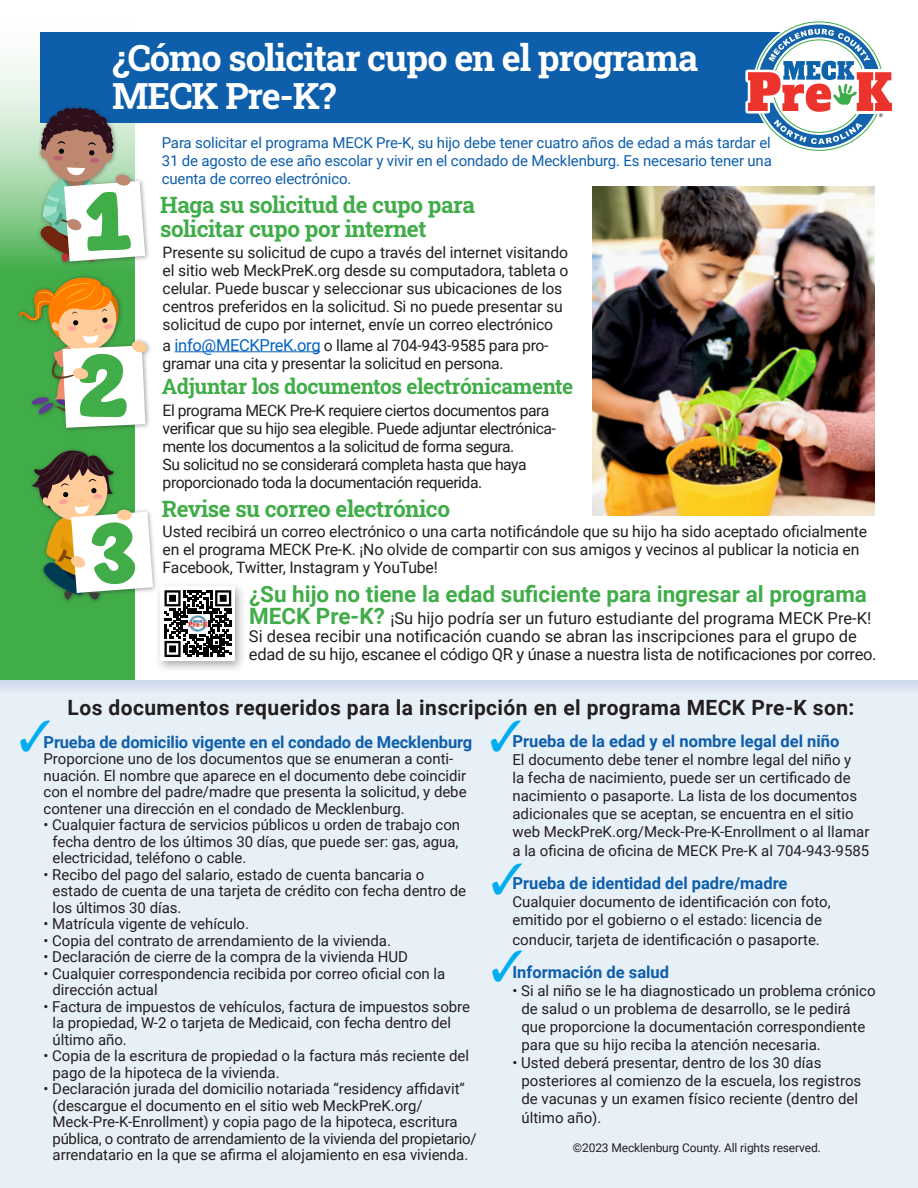
<style>
.page{position:relative;width:918px;height:1188px;background:#fff}
.page>*{position:absolute;margin:0;border:0;box-sizing:border-box;transform-origin:0 0}
.t1{font:36px/37.5px "Roboto Slab";letter-spacing:-.03em;color:#fff}
.t2{font:22.5px/24px "Roboto Slab";letter-spacing:-.02em;color:#41ad49}
.t3{font:700 22.5px "Roboto";color:#41ad49}
.t4{font:700 21px "Roboto";letter-spacing:.02em;color:#231f20}
.t5{font:21px "Roboto Slab";letter-spacing:-.02em;color:#41ad49}
.t6{font:16.5px/18px "Roboto";color:#231f20}
.t7{font:700 16.5px "Roboto";color:#0d5eab}
.t8{font:700 16.5px "Roboto";letter-spacing:-.01em;color:#0e60ac}
.t9{font:15.75px/18px "Roboto";letter-spacing:-.01em;color:#231f20}
.t10{font:15.75px/18px "Roboto";letter-spacing:-.03em;color:#231f20}
.t11{font:15px/16.5px "Roboto";letter-spacing:-.005em;color:#231f20}
.t12{font:15px/18px "Roboto";letter-spacing:-.01em;color:#0d5eab;text-align:justify}
.t13{font:12px "Roboto";letter-spacing:-.01em;color:#231f20}
.s1{font-size:16.5px;color:#0563c1}
.s2{font-weight:700;font-size:22.5px;color:#41ad49}
</style>
<div class="page">
<svg style="left:0;top:63px;width:135px;height:617px;fill:#41ad49"></svg>
<div style="left:0;top:680px;width:918px;height:508px;background:#e7eff7"></div>
<div style="left:40px;top:32px;width:784px;height:91px;background:#0d5eab"></div>
<img style="left:592px;top:187px;width:282px;height:329px">
<svg style="left:745px;top:21px;width:147px;height:130px"></svg>
<div style="left:0;top:680px;width:918px;height:13px;background:#d7e1f0"></div>
<div style="left:36px;top:104px;width:114px;height:163px;background:#231f20;opacity:.44"></div>
<svg style="left:39px;top:108px;width:106px;height:155px"></svg>
<div style="left:16px;top:274px;width:136px;height:159px;background:#231f20;opacity:.44"></div>
<svg style="left:18px;top:272px;width:129px;height:156px"></svg>
<div style="left:28px;top:447px;width:130px;height:157px;background:#231f20;opacity:.44"></div>
<svg style="left:32px;top:450px;width:121px;height:150px"></svg>
<div style="left:155px;top:581px;width:92px;height:92px;background:#231f20;opacity:.38"></div>
<img style="left:160px;top:587px;width:75px;height:74px">
<hr style="left:175px;top:351px;width:145px;height:1px;background:#0563c1">
<svg style="left:161px;top:587px;width:73px;height:73px"></svg>
<svg style="left:165px;top:590px;width:66px;height:67px"></svg>
<img style="left:189px;top:615px;width:18px;height:17px">
<h1 class="t1" style="left:112px;top:39px;width:588px">¿Cómo solicitar cupo en el programa<br>MECK Pre-K?</h1>
<p class="t12" style="left:162px;top:133px;width:612px">Para solicitar el programa MECK Pre-K, su hijo debe tener cuatro años de edad a más tardar el 31 de agosto de ese año escolar y vivir en el condado de Mecklenburg. Es necesario tener una cuenta de correo electrónico.</p>
<h2 class="t2" style="left:160px;top:192px;width:316px">Haga su solicitud de cupo para solicitar cupo por internet</h2>
<p class="t9" style="left:163px;top:242px;width:407px">Presente su solicitud de cupo a través del internet visitando el sitio web MeckPreK.org desde su computadora, tableta o celular. Puede buscar y seleccionar sus ubicaciones de los centros preferidos en la solicitud. Si no puede presentar su solicitud de cupo por internet, envíe un correo electrónico</p>
<p class="t9" style="left:163px;top:335px;width:387px">a <span class="s1">info@MECKPreK.org</span> o llame al 704-943-9585 para pro&shy;gramar una cita y presentar la solicitud en persona.</p>
<h3 class="t5" style="left:162px;top:372px;width:413px">Adjuntar los documentos electrónicamente</h3>
<p class="t10" style="left:163px;top:400px;width:395px">El programa MECK Pre-K requiere ciertos documentos para verificar que su hijo sea elegible. Puede adjuntar electrónica&shy;mente los documentos a la solicitud de forma segura.<br>Su solicitud no se considerará completa hasta que haya proporcionado toda la documentación requerida.</p>
<h2 class="t2" style="left:162px;top:496px;width:290px">Revise su correo electrónico</h2>
<p class="t9" style="left:163px;top:521px;width:706px">Usted recibirá un correo electrónico o una carta notificándole que su hijo ha sido aceptado oficialmente en el programa MECK Pre-K. ¡No olvide de compartir con sus amigos y vecinos al publicar la noticia en<br>Facebook, Twitter, Instagram y YouTube!</p>
<h2 class="t3" style="left:249px;top:578px;width:619px">¿Su hijo no tiene la edad suficiente para ingresar al programa</h2>
<p class="t6" style="left:249px;top:609px;width:629px"><span class="s2">MECK Pre-K?</span> ¡Su hijo podría ser un futuro estudiante del programa MECK Pre-K!<br>Si desea recibir una notificación cuando se abran las inscripciones para el grupo de edad de su hijo, escanee el código QR y únase a nuestra lista de notificaciones por correo.</p>
<h3 class="t4" style="left:68px;top:693px;width:788px">Los documentos requeridos para la inscripción en el programa MECK Pre-K son:</h3>
<p class="t8" style="left:44px;top:730px;width:430px">Prueba de domicilio vigente en el condado de Mecklenburg</p>
<p class="t11" style="left:44px;top:750px;width:425px">Proporcione uno de los documentos que se enumeran a conti&shy;nuación. El nombre que aparece en el documento debe coincidir con el nombre del padre/madre que presenta la solicitud, y debe contener una dirección en el condado de Mecklenburg.</p>
<p class="t11" style="left:53px;top:816px;width:409px;text-align:justify;text-indent:-9px">• Cualquier factura de servicios públicos u orden de trabajo con fecha dentro de los últimos 30 días, que puede ser: gas, agua, electricidad, teléfono o cable.</p>
<p class="t11" style="left:53px;top:866px;width:415px;text-indent:-9px">• Recibo del pago del salario, estado de cuenta bancaria o estado de cuenta de una tarjeta de crédito con fecha dentro de los últimos 30 días.</p>
<p class="t11" style="left:44px;top:915px;width:207px">• Matrícula vigente de vehículo.</p>
<p class="t11" style="left:44px;top:932px;width:349px">• Copia del contrato de arrendamiento de la vivienda.</p>
<p class="t11" style="left:44px;top:948px;width:366px">• Declaración de cierre de la compra de la vivienda HUD</p>
<p class="t11" style="left:53px;top:965px;width:394px;text-indent:-9px">• Cualquier correspondencia recibida por correo oficial con la dirección actual</p>
<p class="t11" style="left:53px;top:998px;width:419px;text-indent:-9px">• Factura de impuestos de vehículos, factura de impuestos sobre la propiedad, W-2 o tarjeta de Medicaid, con fecha dentro del último año.</p>
<p class="t11" style="left:53px;top:1047px;width:418px;text-indent:-9px">• Copia de la escritura de propiedad o la factura más reciente del pago de la hipoteca de la vivienda.</p>
<p class="t11" style="left:53px;top:1080px;width:426px;text-indent:-9px">• Declaración jurada del domicilio notariada “residency affidavit” (descargue el documento en el sitio web MeckPreK.org/ Meck-Pre-K-Enrollment) y copia pago de la hipoteca, escritura pública, o contrato de arrendamiento de la vivienda del propietario/ arrendatario en la que se afirma el alojamiento en esa vivienda.</p>
<p class="t7" style="left:512px;top:730px;width:328px">Prueba de la edad y el nombre legal del niño</p>
<p class="t11" style="left:512px;top:750px;width:359px;line-height:18px">El documento debe tener el nombre legal del niño y<br>la fecha de nacimiento, puede ser un certificado de nacimiento o pasaporte. La lista de los documentos adicionales que se aceptan, se encuentra en el sitio web MeckPreK.org/Meck-Pre-K-Enrollment o al llamar</p>
<p class="t11" style="left:512px;top:842px;width:358px">a la oficina de oficina de MECK Pre-K al 704-943-9585</p>
<p class="t7" style="left:512px;top:872px;width:277px">Prueba de identidad del padre/madre</p>
<p class="t11" style="left:512px;top:893px;width:320px;line-height:18px">Cualquier documento de identificación con foto, emitido por el gobierno o el estado: licencia de</p>
<p class="t11" style="left:512px;top:931px;width:309px">conducir, tarjeta de identificación o pasaporte.</p>
<p class="t7" style="left:512px;top:961px;width:158px">Información de salud</p>
<p class="t11" style="left:521px;top:981px;width:356px;line-height:18px;text-indent:-9px">• Si al niño se le ha diagnosticado un problema crónico de salud o un problema de desarrollo, se le pedirá que proporcione la documentación correspondiente para que su hijo reciba la atención necesaria.</p>
<p class="t11" style="left:521px;top:1053px;width:341px;line-height:18px;text-indent:-9px">• Usted deberá presentar, dentro de los 30 días posteriores al comienzo de la escuela, los registros de vacunas y un examen físico reciente (dentro del</p>
<p class="t11" style="left:521px;top:1109px;width:82px">último año).</p>
<p class="t13" style="left:573px;top:1139px;width:250px">©2023 Mecklenburg County. All rights reserved.</p>
</div>
